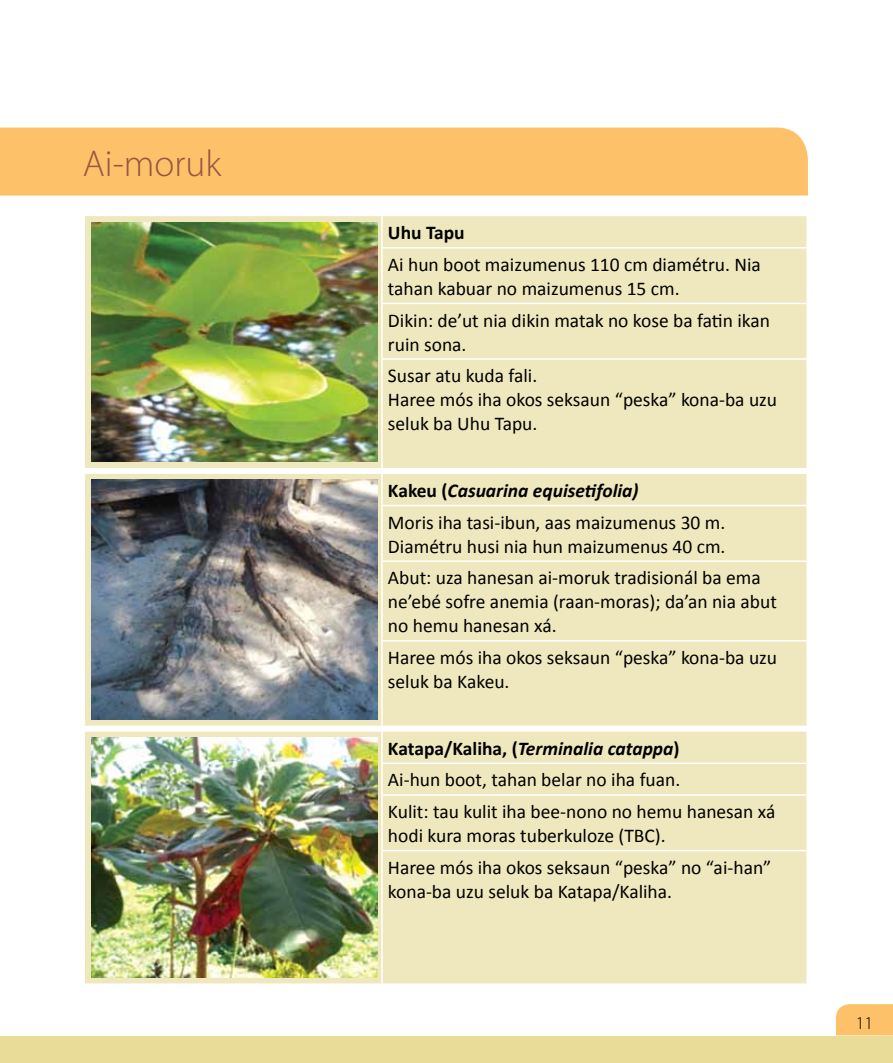
<style>
.page{position:relative;width:893px;height:1063px;background:#fff}
.page>*{position:absolute;margin:0;border:0;box-sizing:border-box;transform-origin:0 0}
.t1{font:300 37.5px "Myriad Pro";color:#965743}
.t2{font:19.5px/24px "Calibri";color:#000}
.t3{font:700 19.5px "Calibri";color:#000}
.t4{font:300 18px "Myriad Pro";color:#000}
.s1{font-weight:700}
.s2{font-weight:700;font-style:italic}
</style>
<div class="page">
<div style="left:0;top:1036px;width:893px;height:27px;background:#e8dc98"></div>
<div style="left:85px;top:216px;width:721px;height:252px;background:#efe8bf"></div>
<hr style="left:381px;top:216px;width:2px;height:31px;background:#fff">
<hr style="left:381px;top:249px;width:2px;height:54px;background:#fff">
<hr style="left:381px;top:304px;width:2px;height:54px;background:#fff">
<hr style="left:381px;top:360px;width:2px;height:108px;background:#fff">
<hr style="left:381px;top:247px;width:425px;height:2px;background:#fff">
<hr style="left:381px;top:303px;width:425px;height:1px;background:#fff">
<hr style="left:381px;top:358px;width:425px;height:2px;background:#fff">
<img style="left:91px;top:222px;width:286px;height:240px">
<div style="left:85px;top:474px;width:721px;height:252px;background:#efe8bf"></div>
<hr style="left:381px;top:474px;width:2px;height:31px;background:#fff">
<hr style="left:381px;top:506px;width:2px;height:54px;background:#fff">
<hr style="left:381px;top:562px;width:2px;height:78px;background:#fff">
<hr style="left:381px;top:642px;width:2px;height:84px;background:#fff">
<hr style="left:381px;top:505px;width:425px;height:1px;background:#fff">
<hr style="left:381px;top:560px;width:425px;height:2px;background:#fff">
<hr style="left:381px;top:640px;width:425px;height:2px;background:#fff">
<img style="left:91px;top:480px;width:286px;height:240px">
<div style="left:85px;top:732px;width:721px;height:251px;background:#efe8bf"></div>
<hr style="left:381px;top:732px;width:2px;height:31px;background:#fff">
<hr style="left:381px;top:764px;width:2px;height:30px;background:#fff">
<hr style="left:381px;top:796px;width:2px;height:54px;background:#fff">
<hr style="left:381px;top:851px;width:2px;height:132px;background:#fff">
<hr style="left:381px;top:763px;width:425px;height:1px;background:#fff">
<hr style="left:381px;top:794px;width:425px;height:2px;background:#fff">
<hr style="left:381px;top:850px;width:425px;height:1px;background:#fff">
<img style="left:91px;top:738px;width:286px;height:239px">
<div style="left:0;top:128px;width:808px;height:68px;background:#fdc269"></div>
<div style="left:836px;top:1004px;width:57px;height:31px;background:#fdc269"></div>
<h1 class="t1" style="left:83px;top:141px;width:140px">Ai-moruk</h1>
<p class="t3" style="left:388px;top:221px;width:78px">Uhu Tapu</p>
<p class="t2" style="left:388px;top:252px;width:374px">Ai hun boot maizumenus 110 cm diamétru. Nia tahan kabuar no maizumenus 15 cm.</p>
<p class="t2" style="left:388px;top:307px;width:384px">Dikin: de’ut nia dikin matak no kose ba fatin ikan ruin sona.</p>
<p class="t2" style="left:388px;top:363px;width:391px">Susar atu kuda fali.<br>Haree mós iha okos seksaun “peska” kona-ba uzu seluk ba Uhu Tapu.</p>
<p class="t2" style="left:388px;top:474px;width:339px;line-height:31.7px"><span class="s1">Kakeu (</span><span class="s2">Casuarina equisetifolia)<br></span>Moris iha tasi-ibun, aas maizumenus 30 m.</p>
<p class="t2" style="left:388px;top:529px;width:374px;line-height:31.7px">Diamétru husi nia hun maizumenus 40 cm.<br>Abut: uza hanesan ai-moruk tradisionál ba ema</p>
<p class="t2" style="left:388px;top:589px;width:390px">ne’ebé sofre anemia (raan-moras); da’an nia abut no hemu hanesan xá.</p>
<p class="t2" style="left:388px;top:645px;width:391px">Haree mós iha okos seksaun “peska” kona-ba uzu seluk ba Kakeu.</p>
<p class="t2" style="left:388px;top:732px;width:389px;line-height:31.7px"><span class="s1">Katapa/Kaliha, (</span><span class="s2">Terminalia catappa</span><span class="s1">)<br></span>Ai-hun boot, tahan belar no iha fuan.<br>Kulit: tau kulit iha bee-nono no hemu hanesan xá</p>
<p class="t2" style="left:388px;top:819px;width:385px;line-height:31.7px">hodi kura moras tuberkuloze (TBC).<br>Haree mós iha okos seksaun “peska” no “ai-han”</p>
<p class="t2" style="left:388px;top:878px;width:286px">kona-ba uzu seluk ba Katapa/Kaliha.</p>
<p class="t4" style="left:856px;top:1012px;width:19px">11</p>
</div>
